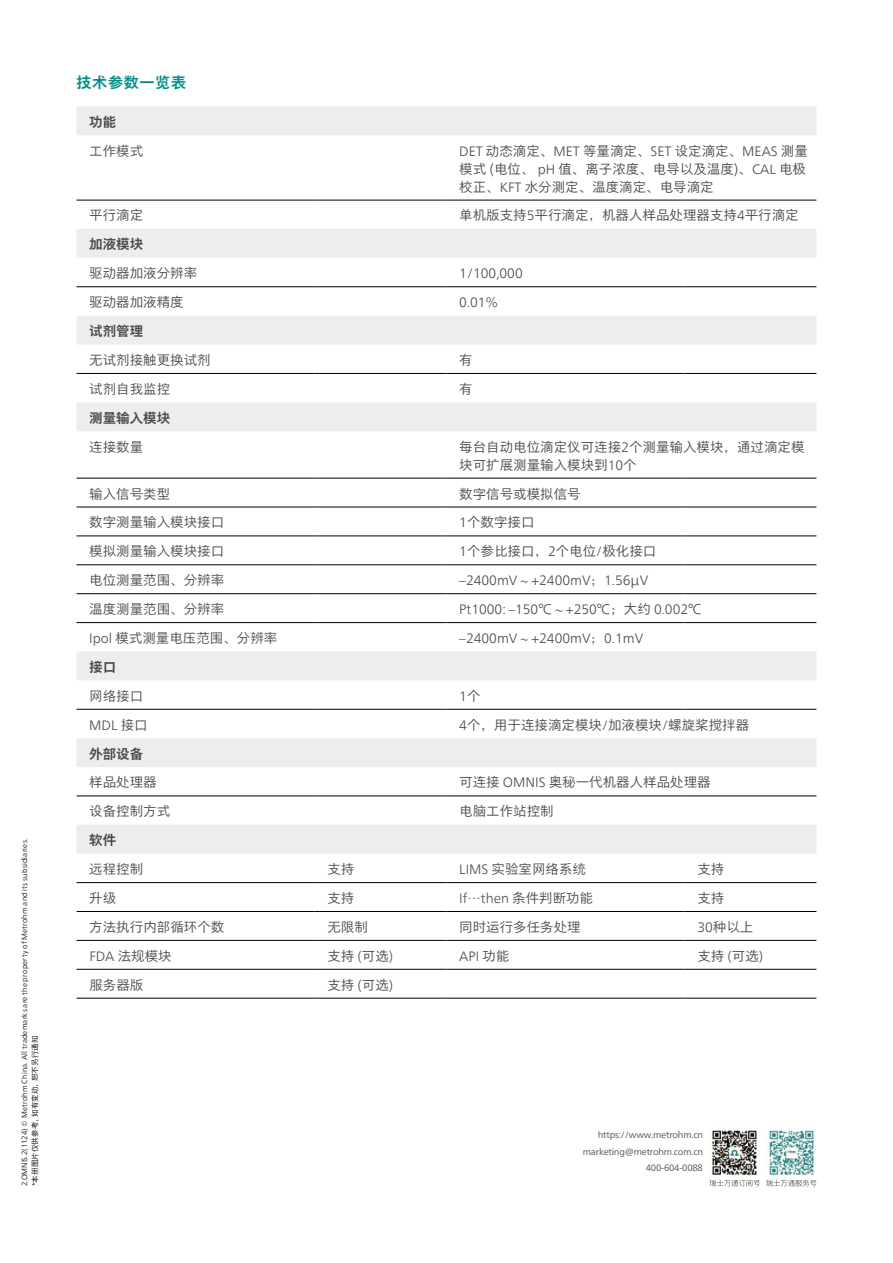
<style>
.page{position:relative;width:893px;height:1263px;background:#fff}
.page>*{position:absolute;margin:0;border:0;box-sizing:border-box;transform-origin:0 0}
.t1{font:700 15px "M Xiang He Hei SC Pro";letter-spacing:.05em;color:#008f8b}
.t2{font:300 13.5px/18px "M Xiang He Hei SC Pro";color:#4a4a49}
.t3{font:300 13.5px "Neue Frutiger World";color:#4a4a49}
.t4{font:700 13.5px "M Xiang He Hei SC Pro";color:#4a4a49}
.t5{font:9.3px/16.5px "Neue Frutiger World";letter-spacing:-.025em;color:#575756;text-align:right}
.t6{font:300 7.5px "Neue Frutiger World";letter-spacing:.02em;color:#000}
.t7{font:300 7.5px "M Xiang He Hei SC Pro";letter-spacing:.015em;color:#000}
.s1{font-family:"Neue Frutiger World"}
.s2{font-family:"M Xiang He Hei SC Pro"}
</style>
<div class="page">
<svg style="left:77px;top:106px;width:739px;height:748px"></svg>
<hr style="left:77px;top:200px;width:238px;height:1px;background:#000">
<hr style="left:315px;top:200px;width:131px;height:1px;background:#000">
<hr style="left:446px;top:200px;width:239px;height:1px;background:#000">
<hr style="left:685px;top:200px;width:131px;height:1px;background:#000">
<hr style="left:77px;top:286px;width:238px;height:1px;background:#000">
<hr style="left:315px;top:286px;width:131px;height:1px;background:#000">
<hr style="left:446px;top:286px;width:239px;height:1px;background:#000">
<hr style="left:685px;top:286px;width:131px;height:1px;background:#000">
<hr style="left:77px;top:373px;width:238px;height:1px;background:#000">
<hr style="left:315px;top:373px;width:131px;height:1px;background:#000">
<hr style="left:446px;top:373px;width:239px;height:1px;background:#000">
<hr style="left:685px;top:373px;width:131px;height:1px;background:#000">
<hr style="left:77px;top:478px;width:238px;height:1px;background:#000">
<hr style="left:315px;top:478px;width:131px;height:1px;background:#000">
<hr style="left:446px;top:478px;width:239px;height:1px;background:#000">
<hr style="left:685px;top:478px;width:131px;height:1px;background:#000">
<hr style="left:77px;top:507px;width:238px;height:1px;background:#000">
<hr style="left:315px;top:507px;width:131px;height:1px;background:#000">
<hr style="left:446px;top:507px;width:239px;height:1px;background:#000">
<hr style="left:685px;top:507px;width:131px;height:1px;background:#000">
<hr style="left:77px;top:536px;width:238px;height:1px;background:#000">
<hr style="left:315px;top:536px;width:131px;height:1px;background:#000">
<hr style="left:446px;top:536px;width:239px;height:1px;background:#000">
<hr style="left:685px;top:536px;width:131px;height:1px;background:#000">
<hr style="left:77px;top:564px;width:238px;height:1px;background:#000">
<hr style="left:315px;top:564px;width:131px;height:1px;background:#000">
<hr style="left:446px;top:564px;width:239px;height:1px;background:#000">
<hr style="left:685px;top:564px;width:131px;height:1px;background:#000">
<hr style="left:77px;top:593px;width:238px;height:1px;background:#000">
<hr style="left:315px;top:593px;width:131px;height:1px;background:#000">
<hr style="left:446px;top:593px;width:239px;height:1px;background:#000">
<hr style="left:685px;top:593px;width:131px;height:1px;background:#000">
<hr style="left:77px;top:622px;width:238px;height:1px;background:#000">
<hr style="left:315px;top:622px;width:131px;height:1px;background:#000">
<hr style="left:446px;top:622px;width:239px;height:1px;background:#000">
<hr style="left:685px;top:622px;width:131px;height:1px;background:#000">
<hr style="left:77px;top:709px;width:238px;height:1px;background:#000">
<hr style="left:315px;top:709px;width:131px;height:1px;background:#000">
<hr style="left:446px;top:709px;width:239px;height:1px;background:#000">
<hr style="left:685px;top:709px;width:131px;height:1px;background:#000">
<hr style="left:77px;top:796px;width:238px;height:1px;background:#000">
<hr style="left:315px;top:796px;width:131px;height:1px;background:#000">
<hr style="left:446px;top:796px;width:239px;height:1px;background:#000">
<hr style="left:685px;top:796px;width:131px;height:1px;background:#000">
<hr style="left:77px;top:882px;width:238px;height:1px;background:#000">
<hr style="left:315px;top:882px;width:131px;height:1px;background:#000">
<hr style="left:446px;top:882px;width:239px;height:1px;background:#000">
<hr style="left:685px;top:882px;width:131px;height:1px;background:#000">
<hr style="left:77px;top:911px;width:238px;height:1px;background:#000">
<hr style="left:315px;top:911px;width:131px;height:1px;background:#000">
<hr style="left:446px;top:911px;width:239px;height:1px;background:#000">
<hr style="left:685px;top:911px;width:131px;height:1px;background:#000">
<hr style="left:77px;top:940px;width:238px;height:1px;background:#000">
<hr style="left:315px;top:940px;width:131px;height:1px;background:#000">
<hr style="left:446px;top:940px;width:239px;height:1px;background:#000">
<hr style="left:685px;top:940px;width:131px;height:1px;background:#000">
<hr style="left:77px;top:969px;width:238px;height:1px;background:#000">
<hr style="left:315px;top:969px;width:131px;height:1px;background:#000">
<hr style="left:446px;top:969px;width:239px;height:1px;background:#000">
<hr style="left:685px;top:969px;width:131px;height:1px;background:#000">
<hr style="left:77px;top:998px;width:238px;height:1px;background:#000">
<hr style="left:315px;top:998px;width:131px;height:1px;background:#000">
<hr style="left:446px;top:998px;width:239px;height:1px;background:#000">
<hr style="left:685px;top:998px;width:131px;height:1px;background:#000">
<img style="left:768px;top:1129px;width:46px;height:47px">
<svg style="left:709px;top:1130px;width:51px;height:56px"></svg>
<svg style="left:766px;top:1180px;width:50px;height:6px"></svg>
<p class="t6" style="left:19px;top:1186px;width:350px;rotate:-90deg">2.OMNIS.2(1124) © Metrohm China. All trademarks are the property of Metrohm and its subsidiaries.</p>
<p class="t7" style="left:31px;top:1186px;width:152px;rotate:-90deg"><span class="s1">*</span>本册图片仅供参考，如有变动，恕不另行通知</p>
<p class="t1" style="left:77px;top:73px;width:111px">技术参数一览表</p>
<p class="t4" style="left:89px;top:113px;width:28px">功能</p>
<p class="t2" style="left:89px;top:142px;width:56px">工作模式</p>
<p class="t2" style="left:459px;top:142px;width:350px"><span class="s1">DET</span> 动态滴定、<span class="s1">MET</span> 等量滴定、<span class="s1">SET</span> 设定滴定、<span class="s1">MEAS</span> 测量模式 (电位、 <span class="s1">pH</span> 值、离子浓度、电导以及温度)、<span class="s1">CAL</span> 电极校正、<span class="s1">KFT</span> 水分测定、温度滴定、电导滴定</p>
<p class="t2" style="left:89px;top:207px;width:56px">平行滴定</p>
<p class="t2" style="left:459px;top:207px;width:341px">单机版支持<span class="s1">5</span>平行滴定，机器人样品处理器支持<span class="s1">4</span>平行滴定</p>
<p class="t4" style="left:89px;top:236px;width:56px">加液模块</p>
<p class="t2" style="left:89px;top:264px;width:110px">驱动器加液分辨率</p>
<p class="t3" style="left:459px;top:263px;width:65px">1/100,000</p>
<p class="t2" style="left:89px;top:293px;width:96px">驱动器加液精度</p>
<p class="t3" style="left:459px;top:292px;width:41px">0.01%</p>
<p class="t4" style="left:89px;top:323px;width:56px">试剂管理</p>
<p class="t2" style="left:89px;top:351px;width:123px">无试剂接触更换试剂</p>
<p class="t2" style="left:459px;top:351px;width:15px">有</p>
<p class="t2" style="left:89px;top:380px;width:83px">试剂自我监控</p>
<p class="t2" style="left:459px;top:380px;width:15px">有</p>
<p class="t4" style="left:89px;top:409px;width:83px">测量输入模块</p>
<p class="t2" style="left:89px;top:438px;width:56px">连接数量</p>
<p class="t2" style="left:459px;top:438px;width:347px">每台自动电位滴定仪可连接<span class="s1">2</span>个测量输入模块，通过滴定模块可扩展测量输入模块到<span class="s1">10</span>个</p>
<p class="t2" style="left:89px;top:485px;width:83px">输入信号类型</p>
<p class="t2" style="left:459px;top:485px;width:123px">数字信号或模拟信号</p>
<p class="t2" style="left:89px;top:513px;width:137px">数字测量输入模块接口</p>
<p class="t2" style="left:459px;top:513px;width:77px"><span class="s1">1</span>个数字接口</p>
<p class="t2" style="left:89px;top:542px;width:137px">模拟测量输入模块接口</p>
<p class="t2" style="left:459px;top:542px;width:199px"><span class="s1">1</span>个参比接口，<span class="s1">2</span>个电位<span class="s1">/</span>极化接口</p>
<p class="t2" style="left:89px;top:571px;width:137px">电位测量范围、分辨率</p>
<p class="t3" style="left:459px;top:570px;width:191px">–2400mV ~ +2400mV<span class="s2">；</span>1.56<span class="s2">μ</span>V</p>
<p class="t2" style="left:89px;top:600px;width:137px">温度测量范围、分辨率</p>
<p class="t3" style="left:459px;top:599px;width:244px">Pt1000: –150<span class="s2">℃</span> ~ +250<span class="s2">℃；大约</span> 0.002<span class="s2">℃</span></p>
<p class="t2" style="left:89px;top:629px;width:190px"><span class="s1">Ipol</span> 模式测量电压范围、分辨率</p>
<p class="t3" style="left:459px;top:628px;width:185px">–2400mV ~ +2400mV<span class="s2">；</span>0.1mV</p>
<p class="t4" style="left:89px;top:658px;width:28px">接口</p>
<p class="t2" style="left:89px;top:687px;width:56px">网络接口</p>
<p class="t3" style="left:459px;top:685px;width:23px">1<span class="s2">个</span></p>
<p class="t3" style="left:89px;top:714px;width:60px">MDL <span class="s2">接口</span></p>
<p class="t2" style="left:459px;top:716px;width:291px"><span class="s1">4</span>个，用于连接滴定模块<span class="s1">/</span>加液模块<span class="s1">/</span>螺旋桨搅拌器</p>
<p class="t4" style="left:89px;top:745px;width:56px">外部设备</p>
<p class="t2" style="left:89px;top:773px;width:69px">样品处理器</p>
<p class="t2" style="left:459px;top:773px;width:253px">可连接 <span class="s1">OMNIS</span> 奥秘一代机器人样品处理器</p>
<p class="t2" style="left:89px;top:802px;width:83px">设备控制方式</p>
<p class="t2" style="left:459px;top:802px;width:96px">电脑工作站控制</p>
<p class="t4" style="left:89px;top:832px;width:28px">软件</p>
<p class="t2" style="left:89px;top:860px;width:56px">远程控制</p>
<p class="t2" style="left:327px;top:860px;width:28px">支持</p>
<p class="t2" style="left:459px;top:860px;width:128px"><span class="s1">LIMS</span> 实验室网络系统</p>
<p class="t2" style="left:697px;top:860px;width:28px">支持</p>
<p class="t2" style="left:89px;top:889px;width:28px">升级</p>
<p class="t2" style="left:327px;top:889px;width:28px">支持</p>
<p class="t2" style="left:459px;top:889px;width:135px"><span class="s1">If</span>…<span class="s1">then</span> 条件判断功能</p>
<p class="t2" style="left:697px;top:889px;width:28px">支持</p>
<p class="t2" style="left:89px;top:918px;width:137px">方法执行内部循环个数</p>
<p class="t2" style="left:327px;top:918px;width:42px">无限制</p>
<p class="t2" style="left:459px;top:918px;width:123px">同时运行多任务处理</p>
<p class="t2" style="left:697px;top:918px;width:57px"><span class="s1">30</span>种以上</p>
<p class="t2" style="left:89px;top:947px;width:84px"><span class="s1">FDA</span> 法规模块</p>
<p class="t2" style="left:327px;top:947px;width:67px">支持 <span class="s1">(</span>可选<span class="s1">)</span></p>
<p class="t3" style="left:459px;top:945px;width:52px">API <span class="s2">功能</span></p>
<p class="t2" style="left:697px;top:947px;width:67px">支持 <span class="s1">(</span>可选<span class="s1">)</span></p>
<p class="t2" style="left:89px;top:976px;width:56px">服务器版</p>
<p class="t2" style="left:327px;top:976px;width:67px">支持 <span class="s1">(</span>可选<span class="s1">)</span></p>
<p class="t5" style="left:583px;top:1127px;width:122px">https://www.metrohm.cn marketing@metrohm.com.cn<br>400-604-0088</p>
</div>
